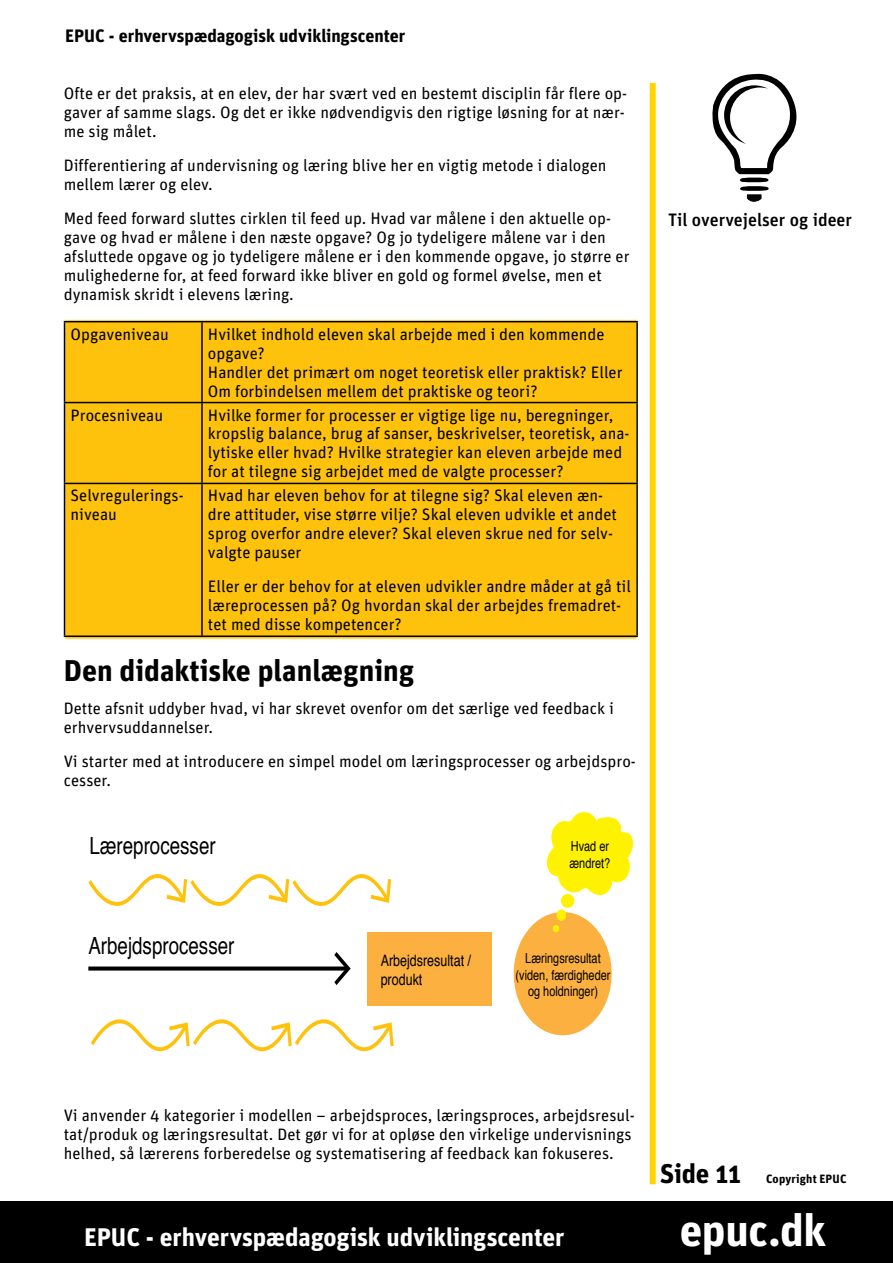
<style>
.page{position:relative;width:893px;height:1263px;background:#fff}
.page>*{position:absolute;margin:0;border:0;box-sizing:border-box;transform-origin:0 0}
.t1{font:700 45px "Unit";letter-spacing:-.01em;color:#fff}
.t2{font:700 30px "Unit";color:#000}
.t3{font:700 27px "Unit";letter-spacing:-.01em;color:#000}
.t4{font:700 25.5px "Unit";letter-spacing:-.005em;color:#fff}
.t5{font:23.55px "Helvetica";color:#000;scale:.79 1}
.t6{font:700 18px "Unit";letter-spacing:-.005em;color:#000}
.t7{font:500 18px "Unit";color:#000}
.t8{font:16.5px/18.9px "Unit";color:#000}
.t9{font:15.75px/18.9px "Helvetica";color:#000;scale:.79 1}
.t10{font:13.8px/16.5px "Helvetica";color:#000;text-align:center;scale:.79 1}
.t11{font:700 12px "Unit";letter-spacing:.015em;color:#000}
</style>
<div class="page">
<div style="left:740px;top:186px;width:29px;height:5px;background:#000;border-radius:50%"></div>
<div style="left:740px;top:178px;width:28px;height:5px;background:#000;border-radius:50%"></div>
<svg style="left:747px;top:194px;width:15px;height:8px"></svg>
<svg style="left:712px;top:73px;width:85px;height:101px"></svg>
<div style="left:650px;top:83px;width:6px;height:1101px;background:#ffd400"></div>
<div style="left:0;top:1201px;width:893px;height:62px;background:#000"></div>
<div style="left:64px;top:319px;width:574px;height:321px;background:#ffc20c;border:2px solid #f9f9dd"></div>
<hr style="left:64px;top:321px;width:138px;height:1px;background:#000">
<hr style="left:64px;top:322px;width:1px;height:80px;background:#000">
<hr style="left:202px;top:321px;width:436px;height:1px;background:#000">
<hr style="left:201px;top:322px;width:2px;height:80px;background:#000">
<hr style="left:636px;top:322px;width:2px;height:80px;background:#000">
<hr style="left:64px;top:402px;width:138px;height:1px;background:#000">
<hr style="left:64px;top:403px;width:1px;height:80px;background:#000">
<hr style="left:202px;top:402px;width:436px;height:1px;background:#000">
<hr style="left:201px;top:403px;width:2px;height:80px;background:#000">
<hr style="left:636px;top:403px;width:2px;height:80px;background:#000">
<hr style="left:64px;top:483px;width:138px;height:1px;background:#000">
<hr style="left:64px;top:484px;width:1px;height:151px;background:#000">
<hr style="left:202px;top:483px;width:436px;height:1px;background:#000">
<hr style="left:201px;top:484px;width:2px;height:151px;background:#000">
<hr style="left:636px;top:484px;width:2px;height:151px;background:#000">
<hr style="left:64px;top:635px;width:138px;height:2px;background:#000">
<hr style="left:202px;top:635px;width:436px;height:2px;background:#000">
<hr style="left:88px;top:967px;width:259px;height:3px;background:#000">
<svg style="left:334px;top:952px;width:17px;height:33px"></svg>
<div style="left:367px;top:932px;width:124px;height:73px;background:#fbb03f"></div>
<div style="left:514px;top:912px;width:98px;height:123px;background:#fbb03f;border-radius:50%"></div>
<svg style="left:88px;top:874px;width:303px;height:32px"></svg>
<svg style="left:91px;top:1019px;width:303px;height:33px"></svg>
<svg style="left:547px;top:812px;width:87px;height:84px"></svg>
<div style="left:561px;top:894px;width:13px;height:13px;background:#fff200;border-radius:50%"></div>
<div style="left:561px;top:894px;width:13px;height:13px;border:1px solid #fff200;border-radius:50%"></div>
<div style="left:557px;top:910px;width:9px;height:10px;background:#fff200;border-radius:50%"></div>
<div style="left:557px;top:910px;width:9px;height:10px;border:1px solid #fff200;border-radius:50%"></div>
<div style="left:553px;top:925px;width:6px;height:7px;background:#fff200;border-radius:50%"></div>
<div style="left:553px;top:925px;width:6px;height:7px;border:1px solid #fff200;border-radius:50%"></div>
<p class="t6" style="left:65px;top:24px;width:342px">EPUC - erhvervspædagogisk udviklingscenter</p>
<p class="t8" style="left:64px;top:84px;width:565px">Ofte er det praksis, at en elev, der har svært ved en bestemt disciplin får flere op&shy;gaver af samme slags. Og det er ikke nødvendigvis den rigtige løsning for at nær&shy;me sig målet.</p>
<p class="t8" style="left:64px;top:156px;width:544px">Differentiering af undervisning og læring blive her en vigtig metode i dialogen mellem lærer og elev.</p>
<p class="t8" style="left:64px;top:209px;width:567px">Med feed forward sluttes cirklen til feed up. Hvad var målene i den aktuelle op&shy;gave og hvad er målene i den næste opgave? Og jo tydeligere målene var i den afsluttede opgave og jo tydeligere målene er i den kommende opgave, jo større er mulighederne for, at feed forward ikke bliver en gold og formel øvelse, men et dynamisk skridt i elevens læring.</p>
<p class="t8" style="left:71px;top:324px;width:100px">Opgaveniveau</p>
<p class="t8" style="left:208px;top:324px;width:416px">Hvilket indhold eleven skal arbejde med i den kommende opgave?<br>Handler det primært om noget teoretisk eller praktisk? Eller Om forbindelsen mellem det praktiske og teori?</p>
<p class="t8" style="left:71px;top:405px;width:94px">Procesniveau</p>
<p class="t8" style="left:208px;top:405px;width:423px">Hvilke former for processer er vigtige lige nu, beregninger, kropslig balance, brug af sanser, beskrivelser, teoretisk, ana&shy;lytiske eller hvad? Hvilke strategier kan eleven arbejde med for at tilegne sig arbejdet med de valgte processer?</p>
<p class="t8" style="left:71px;top:486px;width:115px">Selvregulerings&shy;niveau</p>
<p class="t8" style="left:208px;top:486px;width:411px">Hvad har eleven behov for at tilegne sig? Skal eleven æn&shy;dre attituder, vise større vilje? Skal eleven udvikle et andet sprog overfor andre elever? Skal eleven skrue ned for selv&shy;valgte pauser</p>
<p class="t8" style="left:208px;top:577px;width:424px">Eller er der behov for at eleven udvikler andre måder at gå til læreprocessen på? Og hvordan skal der arbejdes fremadret&shy;tet med disse kompetencer?</p>
<h2 class="t2" style="left:64px;top:651px;width:352px">Den didaktiske planlægning</h2>
<p class="t8" style="left:64px;top:699px;width:552px">Dette afsnit uddyber hvad, vi har skrevet ovenfor om det særlige ved feedback i erhvervsuddannelser.</p>
<p class="t8" style="left:64px;top:752px;width:574px">Vi starter med at introducere en simpel model om læringsprocesser og arbejdspro&shy;cesser.</p>
<h3 class="t5" style="left:89px;top:828px;width:161px">Læreprocesser</h3>
<p class="t10" style="left:570px;top:838px;width:53px;text-align:left">Hvad er ændret?</p>
<h3 class="t5" style="left:88px;top:927px;width:186px">Arbejdsprocesser</h3>
<p class="t9" style="left:381px;top:952px;width:116px">Arbejdsresultat / produkt</p>
<p class="t10" style="left:516px;top:950px;width:122px">Læringsresultat (viden, færdigheder og holdninger)</p>
<p class="t7" style="left:668px;top:209px;width:185px">Til overvejelser og ideer</p>
<p class="t8" style="left:64px;top:1106px;width:572px">Vi anvender 4 kategorier i modellen – arbejdsproces, læringsproces, arbejdsresul&shy;tat/produk og læringsresultat. Det gør vi for at opløse den virkelige undervisnings helhed, så lærerens forberedelse og systematisering af feedback kan fokuseres.</p>
<h3 class="t4" style="left:84px;top:1221px;width:482px">EPUC - erhvervspædagogisk udviklingscenter</h3>
<h3 class="t3" style="left:660px;top:1156px;width:83px">Side 11</h3>
<p class="t11" style="left:766px;top:1171px;width:82px">Copyright EPUC</p>
<h1 class="t1" style="left:680px;top:1202px;width:148px">epuc.dk</h1>
</div>
